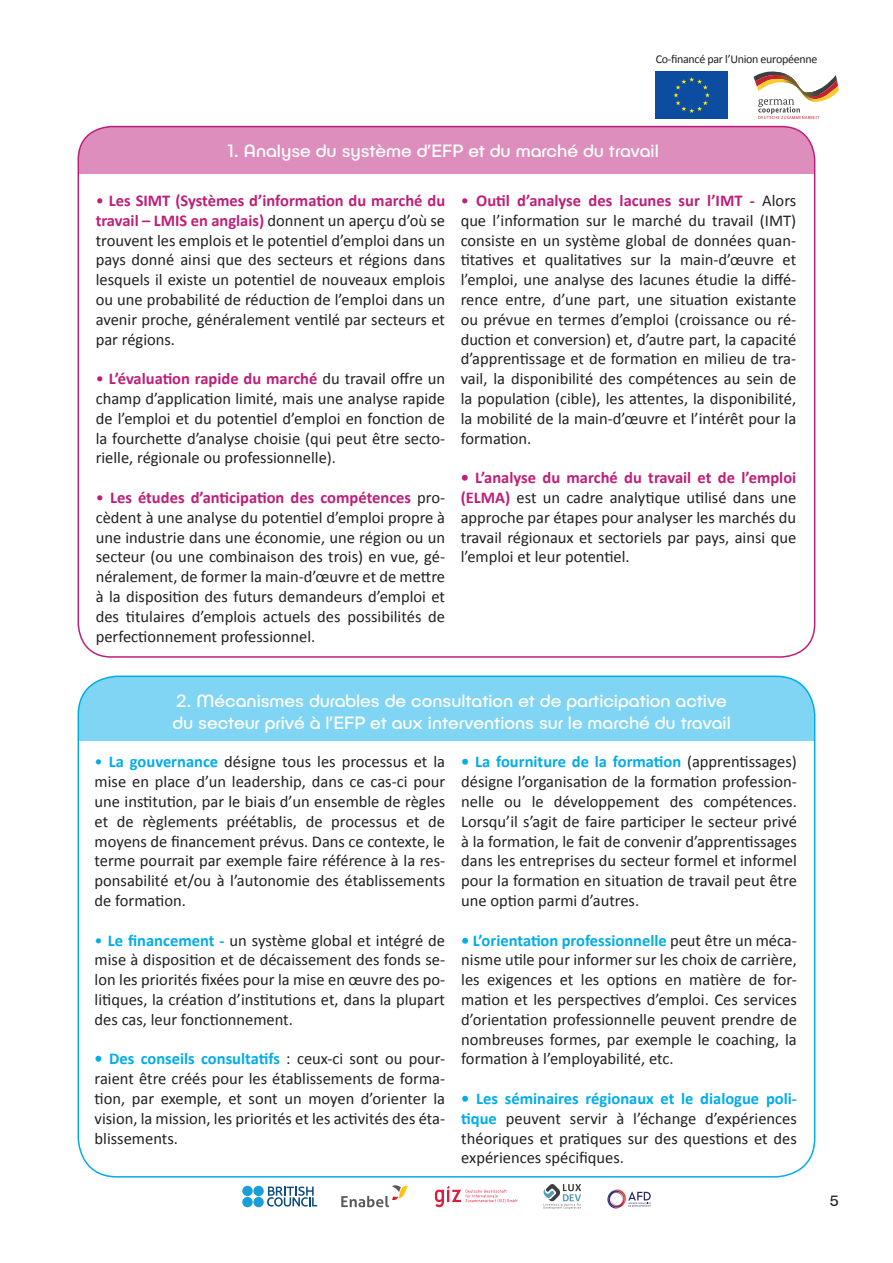
<style>
.page{position:relative;width:893px;height:1263px;background:#fff}
.page>*{position:absolute;margin:0;border:0;box-sizing:border-box;transform-origin:0 0}
.t1{font:18px/21.6px "Publica Play";color:#fff}
.t2{font:16.5px/19.8px "Calibri";color:#231f20;text-align:justify}
.t3{font:15px "Publica Play";color:#231f20}
.t4{font:12px "Calibri";letter-spacing:-.025em;color:#231f20}
.s1{color:#be1e79}
.s2{font-weight:700;color:#be1e79}
.s3{font-weight:700;color:#00acea}
.s4{color:#00acea}
</style>
<div class="page">
<svg style="left:754px;top:71px;width:85px;height:48px"></svg>
<div style="left:656px;top:71px;width:72px;height:48px;background:#0d4da1"></div>
<svg style="left:673px;top:77px;width:37px;height:36px"></svg>
<svg style="left:607px;top:1189px;width:44px;height:19px"></svg>
<svg style="left:267px;top:1186px;width:50px;height:20px"></svg>
<div style="left:242px;top:1186px;width:11px;height:10px;background:#1a9ed9;border-radius:50%"></div>
<div style="left:253px;top:1186px;width:11px;height:10px;background:#1a9ed9;border-radius:50%"></div>
<div style="left:242px;top:1197px;width:11px;height:10px;background:#1a9ed9;border-radius:50%"></div>
<div style="left:253px;top:1197px;width:11px;height:10px;background:#1a9ed9;border-radius:50%"></div>
<svg style="left:341px;top:1185px;width:67px;height:22px"></svg>
<svg style="left:435px;top:1186px;width:82px;height:21px"></svg>
<svg style="left:544px;top:1184px;width:37px;height:25px"></svg>
<div style="left:78px;top:127px;width:737px;height:46px;background:#de8ebc"></div>
<div style="left:78px;top:676px;width:737px;height:65px;background:#80d5f4"></div>
<p class="t4" style="left:656px;top:52px;width:163px">Co-financé par l’Union européenne</p>
<p class="t1" style="left:227px;top:139px;width:433px">1. Analyse du système d’EFP et du marché du travail</p>
<p class="t2" style="left:96px;top:190px;width:351px"><span class="s1">•</span> <span class="s2">Les SIMT (Systèmes d’information du marché du travail – LMIS en anglais)</span> donnent un aperçu d’où se trouvent les emplois et le potentiel d’emploi dans un pays donné ainsi que des secteurs et régions dans lesquels il existe un potentiel de nouveaux emplois ou une probabilité de réduction de l’emploi dans un avenir proche, généralement ventilé par secteurs et par régions.</p>
<p class="t2" style="left:96px;top:368px;width:351px"><span class="s1">•</span> <span class="s2">L’évaluation rapide du marché</span> du travail offre un champ d’application limité, mais une analyse rapide de l’emploi et du potentiel d’emploi en fonction de la fourchette d’analyse choisie (qui peut être secto&shy;rielle, régionale ou professionnelle).</p>
<p class="t2" style="left:96px;top:487px;width:351px"><span class="s1">•</span> <span class="s2">Les études d’anticipation des compétences</span> pro&shy;cèdent à une analyse du potentiel d’emploi propre à une industrie dans une économie, une région ou un secteur (ou une combinaison des trois) en vue, gé&shy;néralement, de former la main-d’œuvre et de mettre à la disposition des futurs demandeurs d’emploi et des titulaires d’emplois actuels des possibilités de perfectionnement professionnel.</p>
<p class="t2" style="left:461px;top:190px;width:337px"><span class="s1">•</span> <span class="s2">Outil d’analyse des lacunes sur l’IMT -</span> Alors que l’information sur le marché du travail (IMT) consiste en un système global de données quan&shy;titatives et qualitatives sur la main-d’œuvre et l’emploi, une analyse des lacunes étudie la diffé&shy;rence entre, d’une part, une situation existante ou prévue en termes d’emploi (croissance ou ré&shy;duction et conversion) et, d’autre part, la capacité d’apprentissage et de formation en milieu de tra&shy;vail, la disponibilité des compétences au sein de la population (cible), les attentes, la disponibilité, la mobilité de la main-d’œuvre et l’intérêt pour la formation.</p>
<p class="t2" style="left:461px;top:467px;width:337px"><span class="s2">• L’analyse du marché du travail et de l’emploi (ELMA)</span> est un cadre analytique utilisé dans une approche par étapes pour analyser les marchés du travail régionaux et sectoriels par pays, ainsi que l’emploi et leur potentiel.</p>
<p class="t1" style="left:172px;top:690px;width:560px">2. Mécanismes durables de consultation et de participation active du secteur privé à l’EFP et aux interventions sur le marché du travail</p>
<p class="t2" style="left:461px;top:751px;width:337px"><span class="s3">• La fourniture de la formation</span> (apprentissages) désigne l’organisation de la formation profession&shy;nelle ou le développement des compétences.<br>Lorsqu’il s’agit de faire participer le secteur privé à la formation, le fait de convenir d’apprentissages dans les entreprises du secteur formel et informel pour la formation en situation de travail peut être une option parmi d’autres.</p>
<p class="t2" style="left:461px;top:929px;width:337px"><span class="s3">• L’orientation professionnelle</span> peut être un méca&shy;nisme utile pour informer sur les choix de carrière, les exigences et les options en matière de for&shy;mation et les perspectives d’emploi. Ces services d’orientation professionnelle peuvent prendre de nombreuses formes, par exemple le coaching, la formation à l’employabilité, etc.</p>
<p class="t2" style="left:461px;top:1088px;width:337px"><span class="s3">• Les séminaires régionaux et le dialogue poli&shy;tique</span> peuvent servir à l’échange d’expériences théoriques et pratiques sur des questions et des expériences spécifiques.</p>
<p class="t2" style="left:95px;top:751px;width:352px"><span class="s4">•</span> <span class="s3">La gouvernance</span> désigne tous les processus et la mise en place d’un leadership, dans ce cas-ci pour une institution, par le biais d’un ensemble de règles et de règlements préétablis, de processus et de moyens de financement prévus. Dans ce contexte, le terme pourrait par exemple faire référence à la res&shy;ponsabilité et/ou à l’autonomie des établissements de formation.</p>
<p class="t2" style="left:95px;top:929px;width:352px"><span class="s4">•</span> <span class="s3">Le financement -</span> un système global et intégré de mise à disposition et de décaissement des fonds se&shy;lon les priorités fixées pour la mise en œuvre des po&shy;litiques, la création d’institutions et, dans la plupart des cas, leur fonctionnement.</p>
<p class="t2" style="left:95px;top:1048px;width:352px"><span class="s3">• Des conseils consultatifs</span> : ceux-ci sont ou pour&shy;raient être créés pour les établissements de forma&shy;tion, par exemple, et sont un moyen d’orienter la vision, la mission, les priorités et les activités des éta&shy;blissements.</p>
<p class="t3" style="left:830px;top:1191px;width:11px">5</p>
</div>
